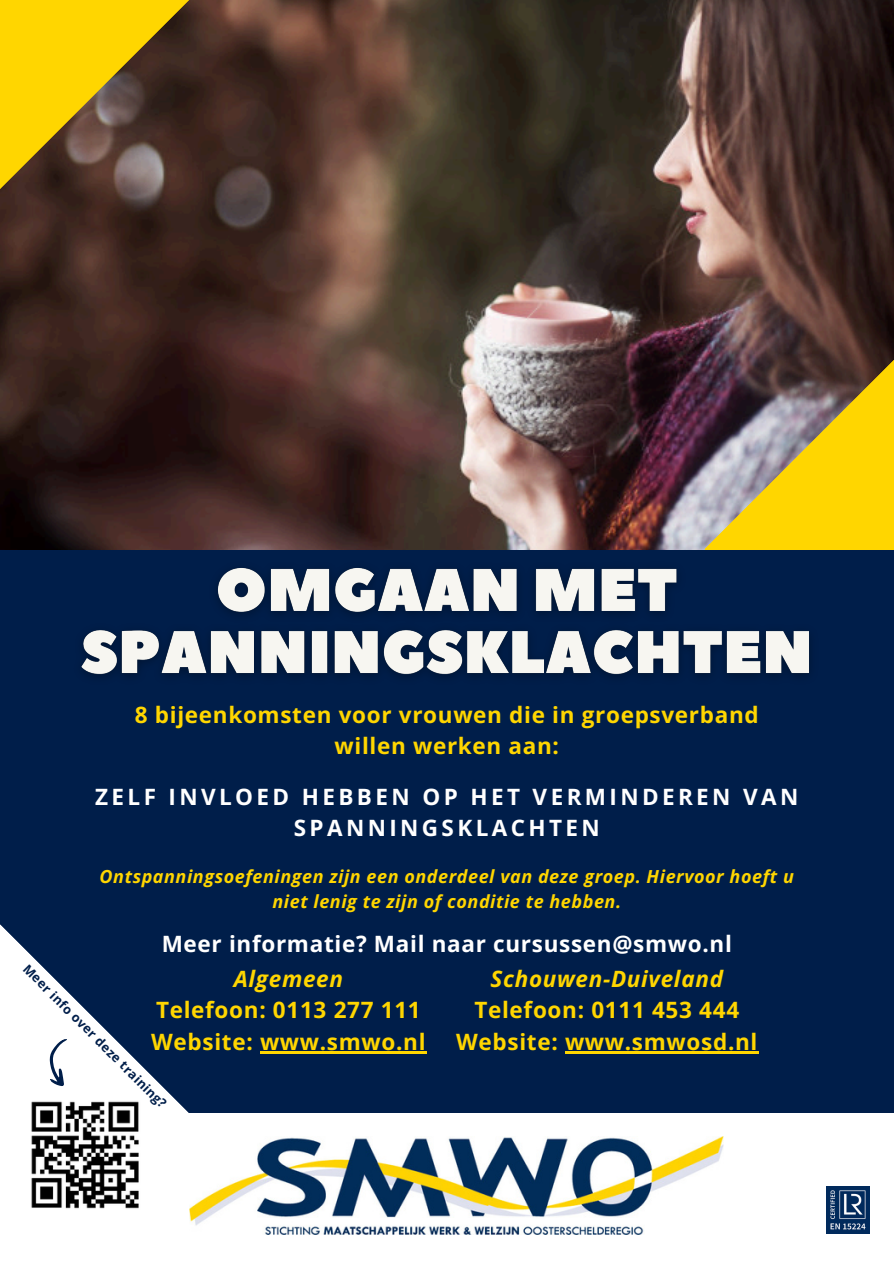
<style>
.page{position:relative;width:894px;height:1264px;background:#fff}
.page>*{position:absolute;margin:0;border:0;box-sizing:border-box;transform-origin:0 0}
.t1{font:700 22.5px/31.5px "Open Sans";letter-spacing:.03em;color:#ffd600;text-align:center}
.t2{font:700 22.5px/31.5px "Open Sans";letter-spacing:.15em;color:#fff;text-align:center}
.t3{font:700 22.5px "Open Sans";letter-spacing:.03em;color:#fff}
.t4{font:italic 700 18px/24.8px "Open Sans";letter-spacing:.03em;color:#ffd600;text-align:center}
.t5{font:700 12.75px "Open Sans";color:#001e4a}
.s1{font-style:italic}
</style>
<div class="page">
<img style="left:0;top:0;width:893px;height:550px">
<svg style="left:703px;top:360px;width:190px;height:190px;background:#b89e3d"></svg>
<div style="left:0;top:550px;width:893px;height:586px;background:#001e4a"></div>
<div style="left:0;top:1113px;width:893px;height:150px;background:#fff"></div>
<img style="left:190px;top:1136px;width:533px;height:98px">
<img style="left:81px;top:568px;width:729px;height:109px">
<img style="left:826px;top:1186px;width:43px;height:47px">
<svg style="left:0;top:0;width:189px;height:189px;background:#a98a1a"></svg>
<hr style="left:260px;top:1051px;width:166px;height:2px;background:#ffd600">
<hr style="left:565px;top:1051px;width:193px;height:2px;background:#ffd600">
<svg style="left:0;top:924px;width:190px;height:295px;fill:#fff"></svg>
<svg style="left:36px;top:1037px;width:49px;height:53px;background:#e7eaee"></svg>
<img style="left:31px;top:1100px;width:109px;height:109px">
<h4 class="t1" style="left:135px;top:698px;width:625px">8 bijeenkomsten voor vrouwen die in groepsverband willen werken aan:</h4>
<h2 class="t2" style="left:95px;top:780px;width:704px">ZELF INVLOED HEBBEN OP HET VERMINDEREN VAN<br>SPANNINGSKLACHTEN</h2>
<h3 class="t4" style="left:100px;top:863px;width:695px">Ontspanningsoefeningen zijn een onderdeel van deze groep. Hiervoor hoeft u niet lenig te zijn of conditie te hebben.</h3>
<h3 class="t3" style="left:162px;top:928px;width:571px">Meer informatie? Mail naar cursussen@smwo.nl</h3>
<p class="t1" style="left:151px;top:962px;width:276px"><span class="s1">Algemeen<br></span>Telefoon: 0113 277 111<br>Website: www.smwo.nl</p>
<p class="t1" style="left:456px;top:962px;width:302px"><span class="s1">Schouwen-Duiveland<br></span>Telefoon: 0111 453 444<br>Website: www.smwosd.nl</p>
<p class="t5" style="left:32px;top:960px;width:198px;rotate:45deg">Meer info over deze training?</p>
</div>
